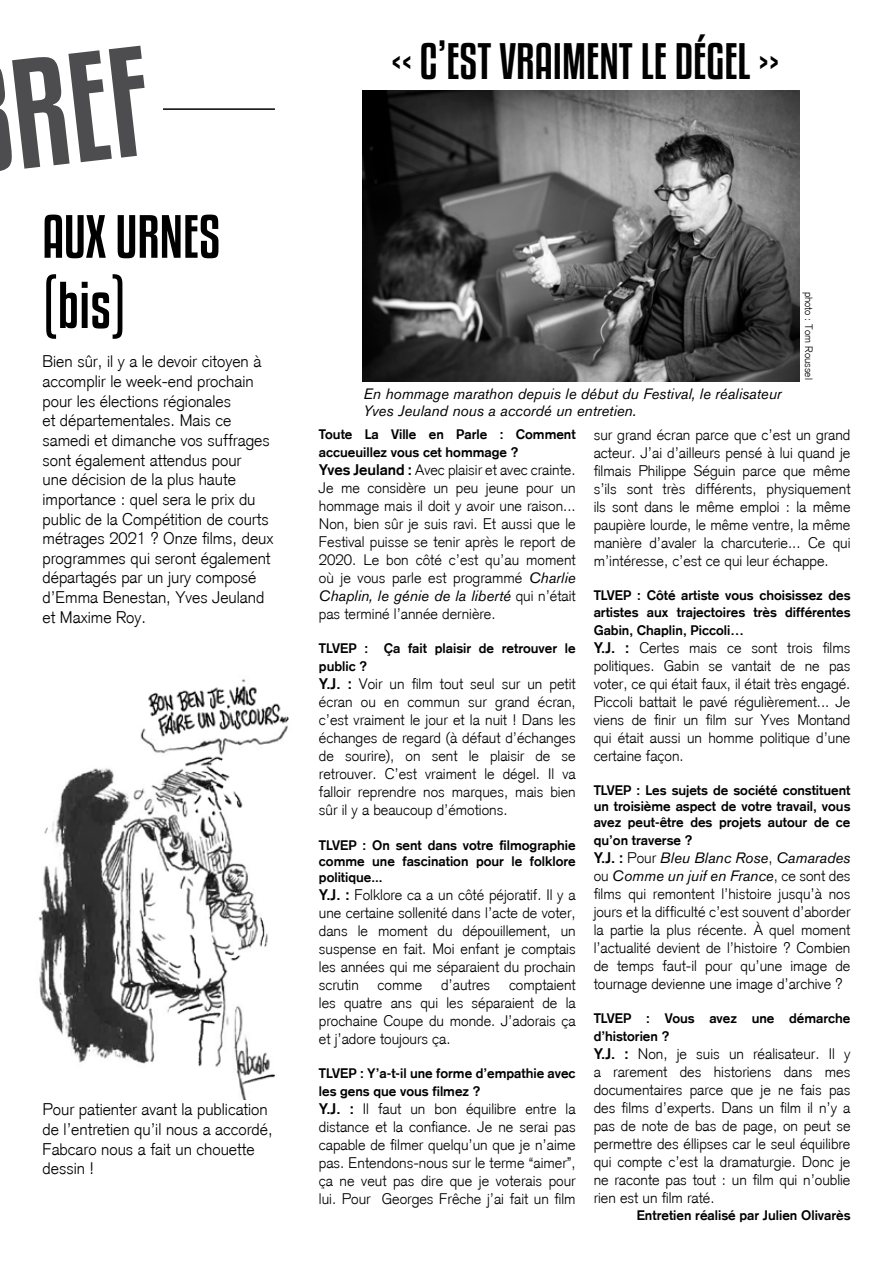
<style>
.page{position:relative;width:893px;height:1263px;background:#fff}
.page>*{position:absolute;margin:0;border:0;box-sizing:border-box;transform-origin:0 0}
.t1{font:58.5px "Kenyan Coffee Rg";color:#000}
.t2{font:54px "Kenyan Coffee Rg";color:#000}
.t3{font:45px "Kenyan Coffee Rg";color:#000}
.t4{font:300 16.5px/19.6px "Akzidenz Grotesk";color:#000}
.t5{font:300 15px/18px "Akzidenz Grotesk";color:#000;text-align:justify}
.t6{font:italic 15px/18px "Akzidenz Grotesk BE";color:#000}
.t7{font:700 13.5px/16.2px "Akzidenz Grotesk";color:#000}
.t8{font:300 10.5px "Akzidenz Grotesk";color:#000}
.s1{font-weight:700}
.s2{font-family:"Akzidenz Grotesk BE";font-weight:400;font-style:italic}
.s3{font-family:"Akzidenz Grotesk";font-weight:300;font-style:normal}
.s4{font-family:"Akzidenz Grotesk";font-weight:700;font-style:normal}
</style>
<div class="page">
<hr style="left:163px;top:108px;width:112px;height:2px;background:#000">
<img style="left:363px;top:90px;width:436px;height:292px">
<img style="left:38px;top:679px;width:251px;height:421px">
<h3 class="t3" style="left:391px;top:34px;width:390px">« C’EST VRAIMENT LE DÉGEL »</h3>
<h2 class="t2" style="left:43px;top:204px;width:179px">AUX URNES</h2>
<h1 class="t1" style="left:43px;top:270px;width:85px">(bis)</h1>
<p class="t4" style="left:43px;top:352px;width:233px">Bien sûr, il y a le devoir citoyen à accomplir le week-end prochain pour les élections régionales<br>et départementales. Mais ce samedi et dimanche vos suffrages sont également attendus pour<br>une décision de la plus haute importance : quel sera le prix du public de la Compétition de courts métrages 2021 ? Onze films, deux programmes qui seront également départagés par un jury composé d’Emma Benestan, Yves Jeuland et Maxime Roy.</p>
<p class="t4" style="left:43px;top:1099px;width:232px">Pour patienter avant la publication de l’entretien qu’il nous a accordé,<br>Fabcaro nous a fait un chouette dessin !</p>
<p class="t6" style="left:364px;top:386px;width:419px;line-height:16.5px">En hommage marathon depuis le début du Festival, le réalisateur<br>Yves Jeuland nous a accordé un entretien.</p>
<p class="t8" style="left:815px;top:292px;width:89px;rotate:90deg">photo : Tom Roussel</p>
<p class="t7" style="left:319px;top:425px;width:258px;line-height:18px">Toute La Ville en Parle : Comment accueuillez vous cet hommage ?</p>
<p class="t5" style="left:319px;top:461px;width:258px"><span class="s1">Yves Jeuland :</span> Avec plaisir et avec crainte.<br>Je me considère un peu jeune pour un hommage mais il doit y avoir une raison...<br>Non, bien sûr je suis ravi. Et aussi que le Festival puisse se tenir après le report de 2020. Le bon côté c’est qu’au moment où je vous parle est programmé <span class="s2">Charlie</span></p>
<p class="t6" style="left:319px;top:587px;width:258px">Chaplin, le génie de la liberté <span class="s3">qui n’était</span></p>
<p class="t5" style="left:319px;top:605px;width:178px">pas terminé l’année dernière.</p>
<p class="t7" style="left:319px;top:639px;width:258px;line-height:18px">TLVEP : Ça fait plaisir de retrouver le public ?</p>
<p class="t5" style="left:319px;top:675px;width:258px"><span class="s1">Y.J. :</span> Voir un film tout seul sur un petit écran ou en commun sur grand écran, c’est vraiment le jour et la nuit ! Dans les échanges de regard (à défaut d’échanges de sourire), on sent le plaisir de se retrouver. C’est vraiment le dégel. Il va falloir reprendre nos marques, mais bien sûr il y a beaucoup d’émotions.</p>
<p class="t7" style="left:319px;top:837px;width:258px;text-align:justify">TLVEP : On sent dans votre filmographie comme une fascination pour le folklore politique...</p>
<p class="t5" style="left:319px;top:886px;width:258px"><span class="s1">Y.J. :</span> Folklore ca a un côté péjoratif. Il y a une certaine sollenité dans l’acte de voter, dans le moment du dépouillement, un suspense en fait. Moi enfant je comptais les années qui me séparaient du prochain scrutin comme d’autres comptaient les quatre ans qui les séparaient de la prochaine Coupe du monde. J’adorais ça et j’adore toujours ça.</p>
<p class="t7" style="left:319px;top:1064px;width:258px;line-height:18px">TLVEP : Y’a-t-il une forme d’empathie avec les gens que vous filmez ?</p>
<p class="t5" style="left:319px;top:1100px;width:258px"><span class="s1">Y.J. :</span> Il faut un bon équilibre entre la distance et la confiance. Je ne serai pas capable de filmer quelqu’un que je n’aime pas. Entendons-nous sur le terme “aimer”, ça ne veut pas dire que je voterais pour lui. Pour Georges Frêche j’ai fait un film</p>
<p class="t5" style="left:594px;top:426px;width:258px">sur grand écran parce que c’est un grand acteur. J’ai d’ailleurs pensé à lui quand je filmais Philippe Séguin parce que même s’ils sont très différents, physiquement ils sont dans le même emploi : la même paupière lourde, le même ventre, la même manière d’avaler la charcuterie... Ce qui m’intéresse, c’est ce qui leur échappe.</p>
<p class="t7" style="left:594px;top:587px;width:258px">TLVEP : Côté artiste vous choisissez des artistes aux trajectoires très différentes</p>
<p class="t7" style="left:594px;top:622px;width:152px">Gabin, Chaplin, Piccoli…</p>
<p class="t5" style="left:594px;top:638px;width:258px"><span class="s1">Y.J. :</span> Certes mais ce sont trois films politiques. Gabin se vantait de ne pas voter, ce qui était faux, il était très engagé.<br>Piccoli battait le pavé régulièrement... Je viens de finir un film sur Yves Montand qui était aussi un homme politique d’une certaine façon.</p>
<p class="t7" style="left:594px;top:782px;width:258px;text-align:justify">TLVEP : Les sujets de société constituent un troisième aspect de votre travail, vous avez peut-être des projets autour de ce</p>
<p class="t7" style="left:594px;top:832px;width:100px">qu’on traverse ?</p>
<p class="t6" style="left:594px;top:849px;width:258px"><span class="s4">Y.J. :</span> <span class="s3">Pour</span> Bleu Blanc Rose<span class="s3">,</span> Camarades <span class="s3">ou</span> Comme un juif en France<span class="s3">, ce sont des</span></p>
<p class="t5" style="left:594px;top:885px;width:258px">films qui remontent l’histoire jusqu’à nos jours et la difficulté c’est souvent d’aborder la partie la plus récente. À quel moment l’actualité devient de l’histoire ? Combien de temps faut-il pour qu’une image de tournage devienne une image d’archive ?</p>
<p class="t7" style="left:594px;top:1009px;width:258px;line-height:18px">TLVEP : Vous avez une démarche d’historien ?</p>
<p class="t5" style="left:594px;top:1045px;width:258px"><span class="s1">Y.J. :</span> Non, je suis un réalisateur. Il y a rarement des historiens dans mes documentaires parce que je ne fais pas des films d’experts. Dans un film il n’y a pas de note de bas de page, on peut se permettre des éllipses car le seul équilibre qui compte c’est la dramaturgie. Donc je ne raconte pas tout : un film qui n’oublie rien est un film raté.</p>
<p class="t7" style="left:637px;top:1207px;width:215px">Entretien réalisé par Julien Olivarès</p>
</div>
